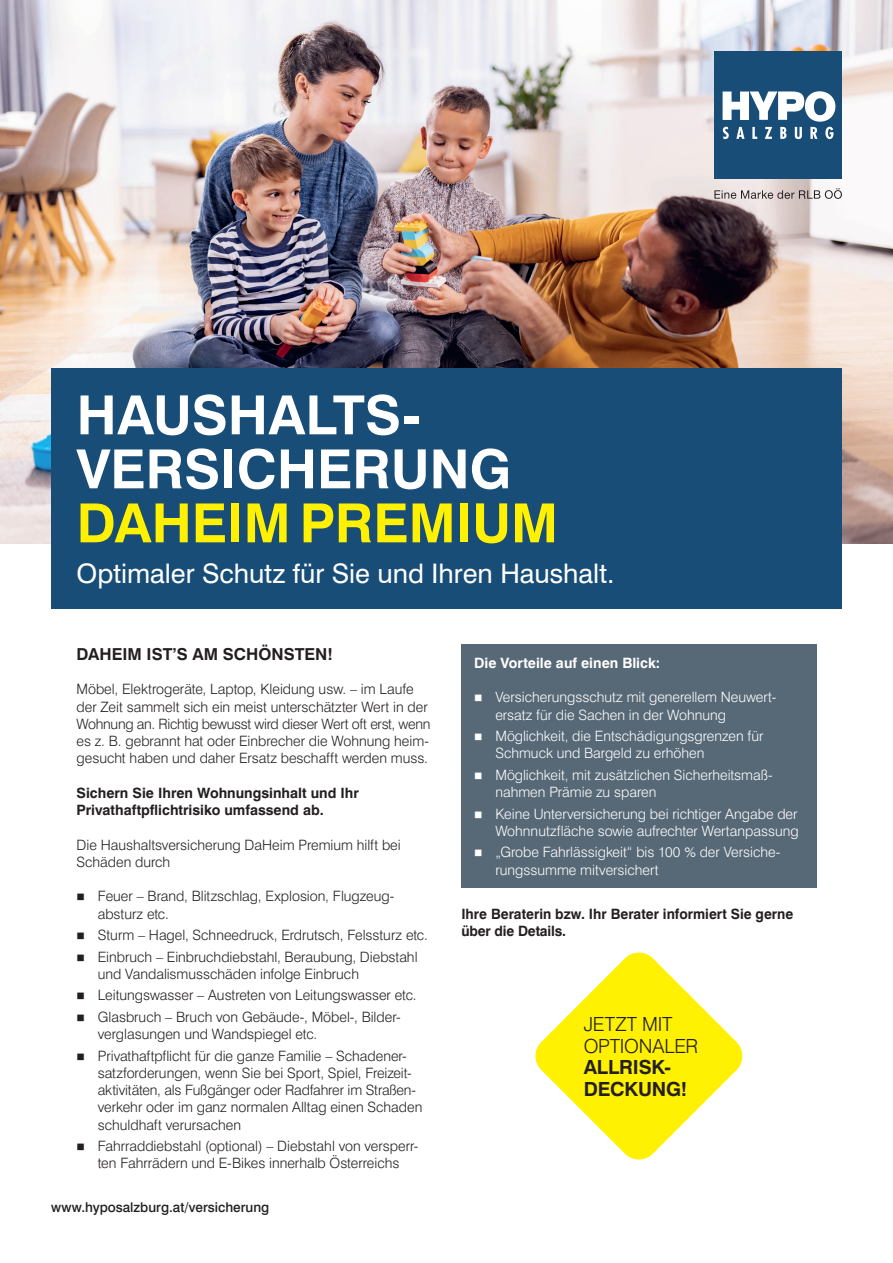
<style>
.page{position:relative;width:893px;height:1263px;background:#fff}
.page>*{position:absolute;margin:0;border:0;box-sizing:border-box;transform-origin:0 0}
.t1{font:700 54px/54px "Swiss 721 BT";color:#fff}
.t2{font:700 54px "Swiss 721 BT";color:#fff101}
.t3{font:27px "Swiss 721 BT";color:#fff}
.t4{font:300 19.5px/21.8px "Swiss 721 BT";letter-spacing:-.01em;color:#231f20}
.t5{font:700 19.5px/21.8px "Swiss 721 BT";letter-spacing:-.01em;color:#231f20}
.t6{font:700 16.5px "Swiss 721 BT";color:#231f20}
.t7{font:300 14.25px/17.2px "Swiss 721 BT";color:#231f20}
.t8{font:300 14.25px/17.2px "Swiss 721 BT";color:#fff}
.t9{font:700 14.25px/17.2px "Swiss 721 BT";color:#231f20}
.t10{font:700 14.25px "Swiss 721 BT";color:#fff}
.t11{font:500 13.5px "Swiss 721 BT";color:#231f20}
</style>
<div class="page">
<img style="left:0;top:0;width:893px;height:543px">
<div style="left:461px;top:644px;width:355px;height:243px;background:#576876"></div>
<div style="left:51px;top:368px;width:791px;height:240px;background:#174d77"></div>
<svg style="left:535px;top:952px;width:208px;height:208px"></svg>
<div style="left:714px;top:51px;width:128px;height:128px;background:#174d77"></div>
<div style="left:805px;top:91px;width:30px;height:31px;background:#fff;border-radius:50%"></div>
<div style="left:814px;top:98px;width:12px;height:17px;background:#174d77;border-radius:50%"></div>
<svg style="left:723px;top:91px;width:81px;height:29px"></svg>
<svg style="left:723px;top:127px;width:6px;height:12px"></svg>
<svg style="left:736px;top:127px;width:8px;height:12px"></svg>
<svg style="left:752px;top:127px;width:5px;height:12px"></svg>
<svg style="left:765px;top:127px;width:7px;height:12px"></svg>
<svg style="left:780px;top:127px;width:6px;height:12px"></svg>
<svg style="left:795px;top:127px;width:7px;height:12px"></svg>
<svg style="left:810px;top:127px;width:7px;height:12px"></svg>
<svg style="left:825px;top:127px;width:8px;height:12px"></svg>
<svg style="left:714px;top:188px;width:128px;height:11px"></svg>
<h1 class="t1" style="left:77px;top:388px;width:436px">HAUSHALTS-<br>VERSICHERUNG</h1>
<h1 class="t2" style="left:77px;top:490px;width:483px">DAHEIM PREMIUM</h1>
<h2 class="t3" style="left:77px;top:557px;width:539px">Optimaler Schutz für Sie und Ihren Haushalt.</h2>
<p class="t6" style="left:77px;top:644px;width:258px">DAHEIM IST’S AM SCHÖNSTEN!</p>
<p class="t7" style="left:77px;top:680px;width:355px">Möbel, Elektrogeräte, Laptop, Kleidung usw. – im Laufe der Zeit sammelt sich ein meist unterschätzter Wert in der Wohnung an. Richtig bewusst wird dieser Wert oft erst, wenn es z. B. gebrannt hat oder Einbrecher die Wohnung heim&shy;gesucht haben und daher Ersatz beschafft werden muss.</p>
<p class="t9" style="left:77px;top:784px;width:284px">Sichern Sie Ihren Wohnungsinhalt und Ihr<br>Privathaftpflichtrisiko umfassend ab.</p>
<p class="t7" style="left:77px;top:836px;width:326px">Die Haushaltsversicherung DaHeim Premium hilft bei<br>Schäden durch</p>
<p class="t7" style="left:98px;top:887px;width:297px">Feuer – Brand, Blitzschlag, Explosion, Flugzeug&shy;absturz etc.</p>
<p class="t7" style="left:98px;top:924px;width:332px;line-height:21.5px">Sturm – Hagel, Schneedruck, Erdrutsch, Felssturz etc.<br>Einbruch – Einbruchdiebstahl, Beraubung, Diebstahl</p>
<p class="t7" style="left:98px;top:963px;width:320px;line-height:21.5px">und Vandalismusschäden infolge Einbruch<br>Leitungswasser – Austreten von Leitungswasser etc.<br>Glasbruch – Bruch von Gebäude-, Möbel-, Bilder-</p>
<p class="t7" style="left:98px;top:1023px;width:311px;line-height:21.5px">verglasungen und Wandspiegel etc.<br>Privathaftpflicht für die ganze Familie – Schadener-</p>
<p class="t7" style="left:98px;top:1064px;width:326px">satzforderungen, wenn Sie bei Sport, Spiel, Freizeit&shy;aktivitäten, als Fußgänger oder Radfahrer im Straßen&shy;verkehr oder im ganz normalen Alltag einen Schaden schuldhaft verursachen</p>
<p class="t7" style="left:98px;top:1137px;width:322px">Fahrraddiebstahl (optional) – Diebstahl von versperr&shy;ten Fahrrädern und E-Bikes innerhalb Österreichs</p>
<p class="t11" style="left:51px;top:1199px;width:220px">www.hyposalzburg.at/versicherung</p>
<p class="t10" style="left:474px;top:654px;width:188px">Die Vorteile auf einen Blick:</p>
<p class="t8" style="left:495px;top:688px;width:281px">Versicherungsschutz mit generellem Neuwert&shy;ersatz für die Sachen in der Wohnung</p>
<p class="t8" style="left:495px;top:727px;width:270px">Möglichkeit, die Entschädigungsgrenzen für<br>Schmuck und Bargeld zu erhöhen</p>
<p class="t8" style="left:495px;top:766px;width:278px">Möglichkeit, mit zusätzlichen Sicherheitsmaß&shy;nahmen Prämie zu sparen</p>
<p class="t8" style="left:495px;top:805px;width:305px">Keine Unterversicherung bei richtiger Angabe der<br>Wohnnutzfläche sowie aufrechter Wertanpassung</p>
<p class="t8" style="left:495px;top:843px;width:287px">„Grobe Fahrlässigkeit“ bis 100 % der Versiche&shy;rungssumme mitversichert</p>
<p class="t9" style="left:461px;top:905px;width:333px">Ihre Beraterin bzw. Ihr Berater informiert Sie gerne über die Details.</p>
<h3 class="t4" style="left:584px;top:1013px;width:116px">JETZT MIT<br>OPTIONALER</h3>
<h3 class="t5" style="left:584px;top:1056px;width:105px">ALLRISK-<br>DECKUNG!</h3>
</div>
